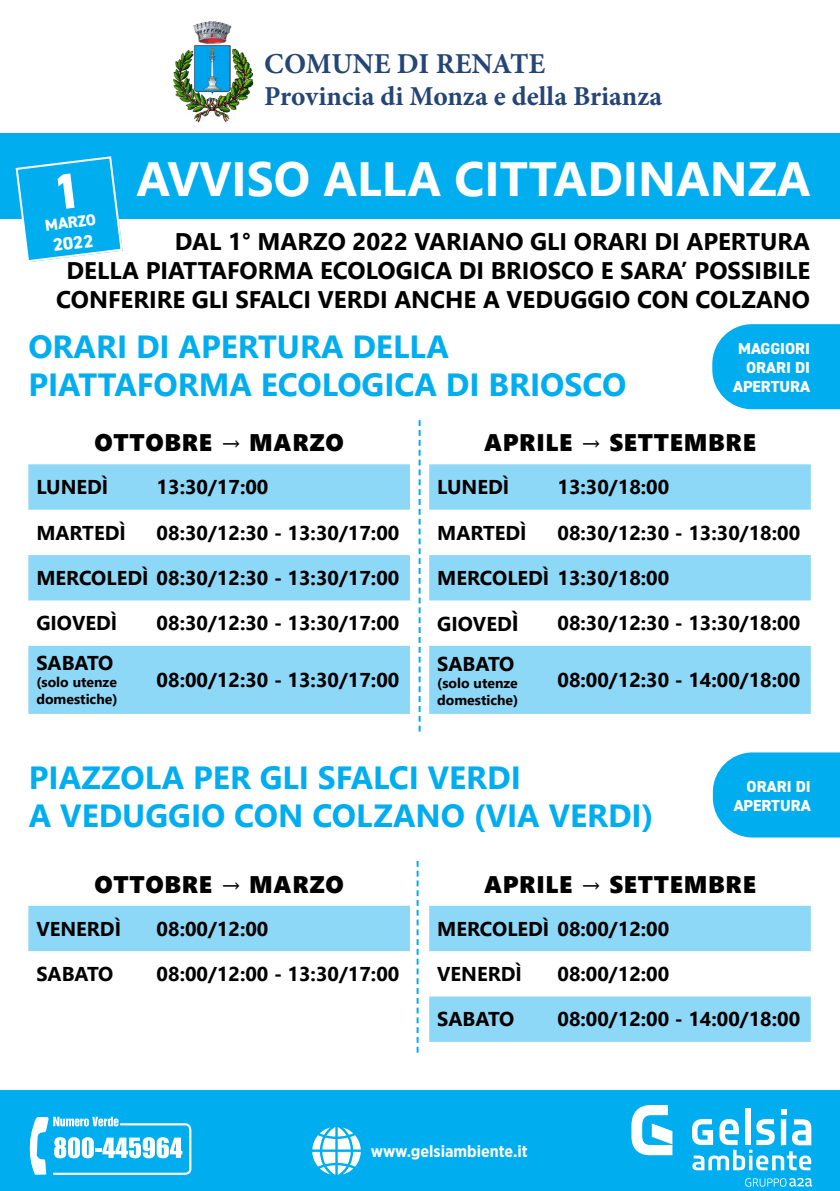
<style>
.page{position:relative;width:840px;height:1191px;background:#fff}
.page>*{position:absolute;margin:0;border:0;box-sizing:border-box;transform-origin:0 0}
.t1{font:700 48px "Segoe UI";color:#fff}
.t2{font:700 32px "Segoe UI";color:#00aeef}
.t3{font:700 28.8px "Minion Pro";color:#244575}
.t4{font:700 27.4px "Minion Pro";color:#244575}
.t5{font:700 24px/28.8px "Segoe UI";color:#000;text-align:center}
.t6{font:24px "Segoe UI Black";letter-spacing:.03em;color:#000}
.t7{font:700 20px "Segoe UI";color:#000}
.t8{font:800 18px "DIN2014";color:#fff}
.t9{font:700 16.4px "Gotham Narrow";color:#fff}
.t10{font:800 16px/19.2px "DIN2014";color:#fff;text-align:center}
.t11{font:700 14px/16.8px "Segoe UI";color:#000}
.s1{font-size:22px}
</style>
<div class="page">
<div style="left:0;top:133px;width:839px;height:85px;background:#00aeef"></div>
<svg style="left:28px;top:464px;width:382px;height:250px;fill:#8dd7f7"></svg>
<svg style="left:429px;top:464px;width:381px;height:250px;fill:#8dd7f7"></svg>
<svg style="left:712px;top:324px;width:127px;height:85px;background:#11b3f0"></svg>
<div style="left:0;top:1090px;width:839px;height:101px;background:#00aeef"></div>
<svg style="left:745px;top:1177px;width:66px;height:9px"></svg>
<svg style="left:692px;top:1109px;width:118px;height:61px"></svg>
<svg style="left:631px;top:1105px;width:41px;height:50px"></svg>
<svg style="left:29px;top:1116px;width:162px;height:58px"></svg>
<svg style="left:312px;top:1127px;width:48px;height:47px"></svg>
<svg style="left:418px;top:420px;width:2px;height:311px"></svg>
<svg style="left:712px;top:752px;width:127px;height:85px;background:#12b3f0"></svg>
<div style="left:28px;top:905px;width:382px;height:46px;background:#8dd7f7"></div>
<svg style="left:429px;top:905px;width:381px;height:137px;fill:#8dd7f7"></svg>
<svg style="left:416px;top:861px;width:2px;height:191px"></svg>
<img style="left:173px;top:21px;width:80px;height:102px">
<svg style="left:14px;top:156px;width:110px;height:107px"></svg>
<p class="t3" style="left:264px;top:43px;width:282px">COMUNE DI RENATE</p>
<p class="t4" style="left:264px;top:77px;width:399px">Provincia di Monza e della Brianza</p>
<p class="t1" style="left:136px;top:134px;width:675px">AVVISO ALLA CITTADINANZA</p>
<p class="t5" style="left:175px;top:225px;width:636px">DAL 1° MARZO 2022 VARIANO GLI ORARI DI APERTURA</p>
<p class="t5" style="left:56px;top:254px;width:755px">DELLA PIATTAFORMA ECOLOGICA DI BRIOSCO E SARA’ POSSIBILE<br>CONFERIRE GLI SFALCI VERDI ANCHE A VEDUGGIO CON COLZANO</p>
<p class="t10" style="left:44px;top:215px;width:53px;rotate:-7deg">MARZO</p>
<p class="t8" style="left:52px;top:233px;width:42px;rotate:-7deg">2022</p>
<p class="t2" style="left:28px;top:316px;width:422px">ORARI DI APERTURA DELLA</p>
<p class="t2" style="left:28px;top:355px;width:599px">PIATTAFORMA ECOLOGICA DI BRIOSCO</p>
<p class="t10" style="left:737px;top:339px;width:73px">MAGGIORI<br>ORARI DI</p>
<p class="t10" style="left:732px;top:377px;width:78px">APERTURA</p>
<p class="t6" style="left:94px;top:425px;width:251px">OTTOBRE → MARZO</p>
<p class="t7" style="left:36px;top:468px;width:73px">LUNEDÌ</p>
<p class="t7" style="left:156px;top:468px;width:113px">13:30/17:00</p>
<p class="t7" style="left:36px;top:514px;width:91px">MARTEDÌ</p>
<p class="t7" style="left:156px;top:514px;width:244px">08:30/12:30 - 13:30/17:00</p>
<p class="t7" style="left:36px;top:559px;width:364px">MERCOLEDÌ 08:30/12:30 - 13:30/17:00</p>
<p class="t7" style="left:36px;top:604px;width:82px">GIOVEDÌ</p>
<p class="t7" style="left:156px;top:604px;width:244px">08:30/12:30 - 13:30/17:00</p>
<p class="t7" style="left:36px;top:644px;width:78px">SABATO</p>
<p class="t11" style="left:36px;top:672px;width:83px">(solo utenze domestiche)</p>
<p class="t7" style="left:156px;top:661px;width:244px">08:00/12:30 - 13:30/17:00</p>
<p class="t6" style="left:484px;top:425px;width:273px">APRILE → SETTEMBRE</p>
<p class="t7" style="left:437px;top:468px;width:73px">LUNEDÌ</p>
<p class="t7" style="left:557px;top:468px;width:113px">13:30/18:00</p>
<p class="t7" style="left:437px;top:514px;width:91px">MARTEDÌ</p>
<p class="t7" style="left:557px;top:514px;width:244px">08:30/12:30 - 13:30/18:00</p>
<p class="t7" style="left:437px;top:559px;width:233px">MERCOLEDÌ 13:30/18:00</p>
<p class="t7" style="left:437px;top:605px;width:83px">GIOVED<span class="s1">Ì</span></p>
<p class="t7" style="left:557px;top:604px;width:244px">08:30/12:30 - 13:30/18:00</p>
<p class="t7" style="left:437px;top:645px;width:78px">SABATO</p>
<p class="t11" style="left:437px;top:673px;width:83px">(solo utenze domestiche)</p>
<p class="t7" style="left:557px;top:661px;width:244px">08:00/12:30 - 14:00/18:00</p>
<p class="t2" style="left:29px;top:747px;width:493px">PIAZZOLA PER GLI SFALCI VERDI</p>
<p class="t2" style="left:29px;top:785px;width:625px">A VEDUGGIO CON COLZANO (VIA VERDI)</p>
<p class="t10" style="left:746px;top:776px;width:66px">ORARI DI</p>
<p class="t10" style="left:733px;top:795px;width:78px">APERTURA</p>
<p class="t6" style="left:94px;top:866px;width:251px">OTTOBRE → MARZO</p>
<p class="t7" style="left:36px;top:909px;width:86px">VENERDÌ</p>
<p class="t7" style="left:156px;top:909px;width:113px">08:00/12:00</p>
<p class="t7" style="left:36px;top:955px;width:78px">SABATO</p>
<p class="t7" style="left:156px;top:955px;width:244px">08:00/12:00 - 13:30/17:00</p>
<p class="t6" style="left:484px;top:866px;width:273px">APRILE → SETTEMBRE</p>
<p class="t7" style="left:437px;top:909px;width:233px">MERCOLEDÌ 08:00/12:00</p>
<p class="t7" style="left:437px;top:955px;width:86px">VENERDÌ</p>
<p class="t7" style="left:557px;top:955px;width:113px">08:00/12:00</p>
<p class="t7" style="left:437px;top:1000px;width:78px">SABATO</p>
<p class="t7" style="left:557px;top:1000px;width:244px">08:00/12:00 - 14:00/18:00</p>
<p class="t9" style="left:370px;top:1141px;width:158px">www.gelsiambiente.it</p>
</div>
